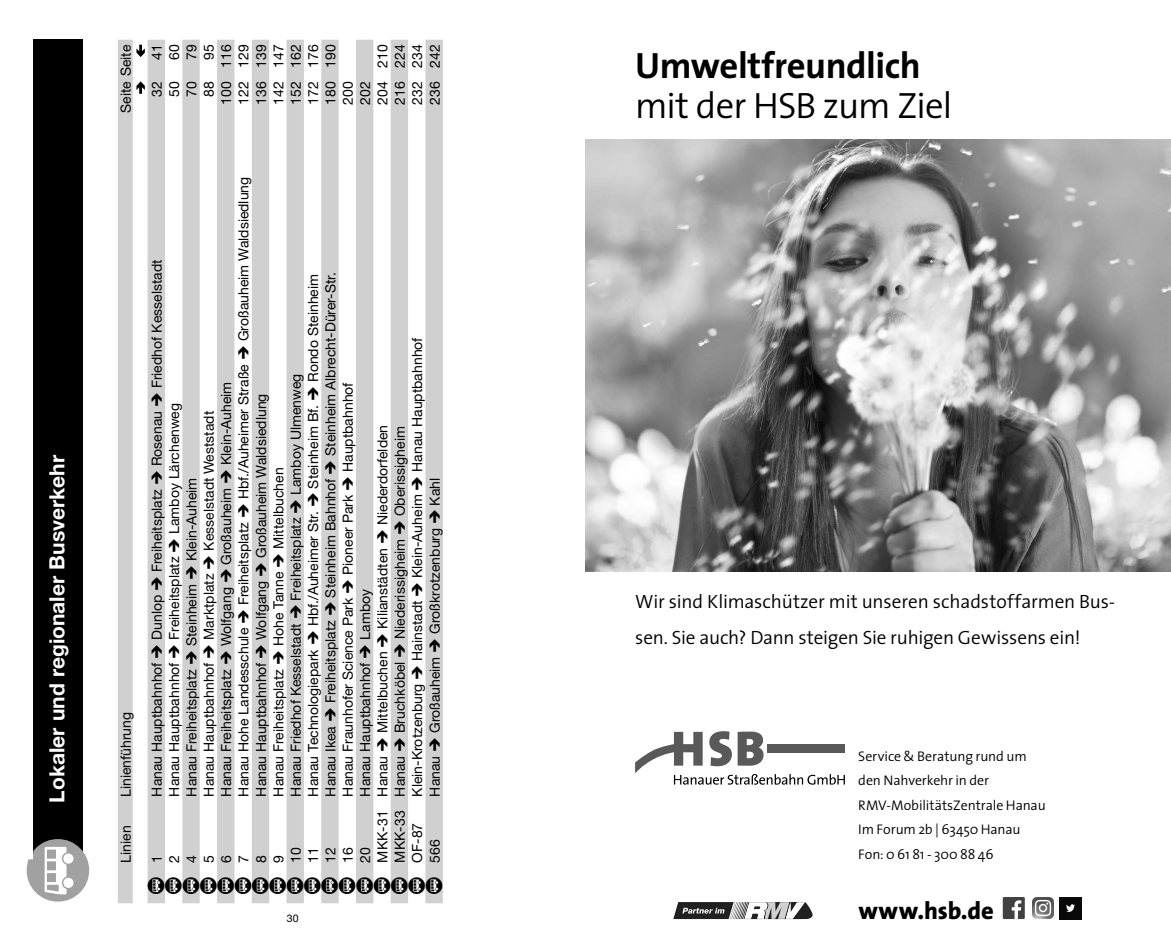
<style>
.page{position:relative;width:1171px;height:943px;background:#fff}
.page>*{position:absolute;margin:0;border:0;box-sizing:border-box;transform-origin:0 0}
.t1{font:700 36.75px "The Sans";letter-spacing:-.01em;color:#000}
.t2{font:300 36.75px "The Sans";letter-spacing:-.025em;color:#000}
.t3{font:800 24.5px "The Sans";color:#000}
.t4{font:700 21px "Helvetica Neue";color:#fff}
.t5{font:300 19.25px/36.8px "The Sans";letter-spacing:-.01em;color:#000}
.t6{font:14px "Helvetica Neue";color:#000}
.t7{font:300 14px/24.5px "The Sans";letter-spacing:-.005em;color:#000}
.t8{font:14px "Rmv Pi";color:#000}
.t9{font:10.5px "Helvetica Neue";color:#000}
.s1{font-family:"Rmv Pi"}
.s2{font-family:"Helvetica Neue"}
</style>
<div class="page">
<img style="left:585px;top:140px;width:586px;height:431px">
<svg style="left:635px;top:731px;width:210px;height:53px"></svg>
<svg style="left:673px;top:902px;width:139px;height:17px"></svg>
<img style="left:1032px;top:897px;width:22px;height:22px">
<svg style="left:1035px;top:899px;width:16px;height:17px"></svg>
<img style="left:1060px;top:897px;width:22px;height:22px">
<div style="left:1003px;top:897px;width:22px;height:22px;background:#414141"></div>
<svg style="left:1011px;top:900px;width:10px;height:19px"></svg>
<svg style="left:118px;top:40px;width:27px;height:863px"></svg>
<svg style="left:148px;top:40px;width:295px;height:863px;fill:#d0d0d0"></svg>
<div style="left:149px;top:877px;width:15px;height:15px;background:#fff;border-radius:50%"></div>
<div style="left:166px;top:877px;width:15px;height:15px;background:#fff;border-radius:50%"></div>
<div style="left:184px;top:877px;width:15px;height:15px;background:#fff;border-radius:50%"></div>
<div style="left:201px;top:877px;width:15px;height:15px;background:#fff;border-radius:50%"></div>
<div style="left:218px;top:877px;width:15px;height:15px;background:#fff;border-radius:50%"></div>
<div style="left:236px;top:877px;width:15px;height:15px;background:#fff;border-radius:50%"></div>
<div style="left:253px;top:877px;width:15px;height:15px;background:#fff;border-radius:50%"></div>
<div style="left:270px;top:877px;width:15px;height:15px;background:#fff;border-radius:50%"></div>
<div style="left:288px;top:877px;width:15px;height:15px;background:#fff;border-radius:50%"></div>
<div style="left:305px;top:877px;width:15px;height:15px;background:#fff;border-radius:50%"></div>
<div style="left:323px;top:877px;width:14px;height:15px;background:#fff;border-radius:50%"></div>
<div style="left:340px;top:877px;width:15px;height:15px;background:#fff;border-radius:50%"></div>
<div style="left:357px;top:877px;width:15px;height:15px;background:#fff;border-radius:50%"></div>
<div style="left:375px;top:877px;width:14px;height:15px;background:#fff;border-radius:50%"></div>
<div style="left:392px;top:877px;width:15px;height:15px;background:#fff;border-radius:50%"></div>
<div style="left:409px;top:877px;width:15px;height:15px;background:#fff;border-radius:50%"></div>
<div style="left:427px;top:877px;width:15px;height:15px;background:#fff;border-radius:50%"></div>
<div style="left:33px;top:40px;width:50px;height:826px;background:#000"></div>
<svg style="left:27px;top:839px;width:62px;height:62px"></svg>
<h3 class="t4" style="left:50px;top:802px;width:349px;rotate:-90deg">Lokaler und regionaler Busverkehr</h3>
<p class="t6" style="left:121px;top:113px;width:70px;rotate:-90deg">Seite Seite</p>
<p class="t6" style="left:308px;top:104px;width:61px;rotate:-90deg">172 176</p>
<p class="t6" style="left:221px;top:104px;width:61px;rotate:-90deg">100 116</p>
<p class="t6" style="left:395px;top:104px;width:61px;rotate:-90deg">216 224</p>
<p class="t6" style="left:412px;top:104px;width:61px;rotate:-90deg">232 234</p>
<p class="t6" style="left:325px;top:104px;width:61px;rotate:-90deg">180 190</p>
<p class="t6" style="left:378px;top:104px;width:61px;rotate:-90deg">204 210</p>
<p class="t6" style="left:169px;top:60px;width:17px;rotate:-90deg">60</p>
<p class="t6" style="left:256px;top:104px;width:61px;rotate:-90deg">136 139</p>
<p class="t6" style="left:187px;top:60px;width:17px;rotate:-90deg">79</p>
<p class="t6" style="left:239px;top:104px;width:61px;rotate:-90deg">122 129</p>
<p class="t6" style="left:204px;top:60px;width:17px;rotate:-90deg">95</p>
<p class="t6" style="left:273px;top:104px;width:61px;rotate:-90deg">142 147</p>
<p class="t6" style="left:291px;top:104px;width:61px;rotate:-90deg">152 162</p>
<p class="t6" style="left:430px;top:104px;width:61px;rotate:-90deg">236 242</p>
<p class="t6" style="left:152px;top:60px;width:17px;rotate:-90deg">41</p>
<p class="t6" style="left:204px;top:97px;width:17px;rotate:-90deg">88</p>
<p class="t6" style="left:169px;top:97px;width:17px;rotate:-90deg">50</p>
<p class="t6" style="left:343px;top:104px;width:25px;rotate:-90deg">200</p>
<p class="t6" style="left:187px;top:97px;width:17px;rotate:-90deg">70</p>
<p class="t6" style="left:152px;top:97px;width:17px;rotate:-90deg">32</p>
<p class="t6" style="left:360px;top:104px;width:25px;rotate:-90deg">202</p>
<p class="t6" style="left:121px;top:797px;width:87px;rotate:-90deg">Linienführung</p>
<p class="t6" style="left:121px;top:862px;width:39px;rotate:-90deg">Linien</p>
<p class="t6" style="left:239px;top:796px;width:621px;rotate:-90deg">Hanau Hohe Landesschule ➔ Freiheitsplatz ➔ Hbf./Auheimer Straße ➔ Großauheim Waldsiedlung</p>
<p class="t6" style="left:152px;top:796px;width:538px;rotate:-90deg">Hanau Hauptbahnhof ➔ Dunlop ➔ Freiheitsplatz ➔ Rosenau ➔ Friedhof Kesselstadt</p>
<p class="t6" style="left:325px;top:796px;width:525px;rotate:-90deg">Hanau Ikea ➔ Freiheitsplatz ➔ Steinheim Bahnhof ➔ Steinheim Albrecht-Dürer-Str.</p>
<p class="t6" style="left:308px;top:796px;width:524px;rotate:-90deg">Hanau Technologiepark ➔ Hbf./Auheimer Str. ➔ Steinheim Bf. ➔ Rondo Steinheim</p>
<p class="t6" style="left:412px;top:796px;width:460px;rotate:-90deg">Klein-Krotzenburg ➔ Hainstadt ➔ Klein-Auheim ➔ Hanau Hauptbahnhof</p>
<p class="t6" style="left:291px;top:796px;width:424px;rotate:-90deg">Hanau Friedhof Kesselstadt ➔ Freiheitsplatz ➔ Lamboy Ulmenweg</p>
<p class="t6" style="left:343px;top:796px;width:415px;rotate:-90deg">Hanau Fraunhofer Science Park ➔ Pioneer Park ➔ Hauptbahnhof</p>
<p class="t6" style="left:221px;top:796px;width:416px;rotate:-90deg">Hanau Freiheitsplatz ➔ Wolfgang ➔ Großauheim ➔ Klein-Auheim</p>
<p class="t6" style="left:256px;top:796px;width:404px;rotate:-90deg">Hanau Hauptbahnhof ➔ Wolfgang ➔ Großauheim Waldsiedlung</p>
<p class="t6" style="left:169px;top:796px;width:395px;rotate:-90deg">Hanau Hauptbahnhof ➔ Freiheitsplatz ➔ Lamboy Lärchenweg</p>
<p class="t6" style="left:204px;top:796px;width:387px;rotate:-90deg">Hanau Hauptbahnhof ➔ Marktplatz ➔ Kesselstadt Weststadt</p>
<p class="t6" style="left:378px;top:893px;width:470px;rotate:-90deg"><span class="s1">D</span> MKK-31 Hanau ➔ Mittelbuchen ➔ Kilianstädten ➔ Niederdorfelden</p>
<p class="t6" style="left:395px;top:893px;width:469px;rotate:-90deg"><span class="s1">D</span> MKK-33 Hanau ➔ Bruchköbel ➔ Niederissigheim ➔ Oberissigheim</p>
<p class="t6" style="left:273px;top:796px;width:330px;rotate:-90deg">Hanau Freiheitsplatz ➔ Hohe Tanne ➔ Mittelbuchen</p>
<p class="t6" style="left:187px;top:796px;width:320px;rotate:-90deg">Hanau Freiheitsplatz ➔ Steinheim ➔ Klein-Auheim</p>
<p class="t6" style="left:430px;top:796px;width:320px;rotate:-90deg">Hanau ➔ Großauheim ➔ Großkrotzenburg ➔ Kahl</p>
<p class="t6" style="left:360px;top:796px;width:209px;rotate:-90deg">Hanau Hauptbahnhof ➔ Lamboy</p>
<p class="t6" style="left:412px;top:893px;width:72px;rotate:-90deg"><span class="s1">D</span> OF-87</p>
<p class="t6" style="left:430px;top:893px;width:56px;rotate:-90deg"><span class="s1">D</span> 566</p>
<p class="t6" style="left:343px;top:893px;width:48px;rotate:-90deg"><span class="s1">D</span> 16</p>
<p class="t6" style="left:291px;top:893px;width:48px;rotate:-90deg"><span class="s1">D</span> 10</p>
<p class="t6" style="left:360px;top:893px;width:48px;rotate:-90deg"><span class="s1">D</span> 20</p>
<p class="t6" style="left:325px;top:893px;width:48px;rotate:-90deg"><span class="s1">D</span> 12</p>
<p class="t6" style="left:308px;top:893px;width:48px;rotate:-90deg"><span class="s1">D</span> 11</p>
<p class="t8" style="left:217px;top:893px;width:40px;rotate:-90deg">D <span class="s2">6</span></p>
<p class="t8" style="left:252px;top:893px;width:40px;rotate:-90deg">D <span class="s2">8</span></p>
<p class="t8" style="left:183px;top:893px;width:40px;rotate:-90deg">D <span class="s2">4</span></p>
<p class="t8" style="left:269px;top:893px;width:40px;rotate:-90deg">D <span class="s2">9</span></p>
<p class="t8" style="left:200px;top:893px;width:40px;rotate:-90deg">D <span class="s2">5</span></p>
<p class="t8" style="left:235px;top:893px;width:40px;rotate:-90deg">D <span class="s2">7</span></p>
<p class="t8" style="left:165px;top:893px;width:40px;rotate:-90deg">D <span class="s2">2</span></p>
<p class="t8" style="left:148px;top:893px;width:40px;rotate:-90deg">D <span class="s2">1</span></p>
<p class="t9" style="left:287px;top:914px;width:13px">30</p>
<h1 class="t1" style="left:635px;top:51px;width:287px">Umweltfreundlich</h1>
<h1 class="t2" style="left:635px;top:82px;width:319px">mit der HSB zum Ziel</h1>
<h3 class="t5" style="left:635px;top:583px;width:481px">Wir sind Klimaschützer mit unseren schadstoffarmen Bus&shy;sen. Sie auch? Dann steigen Sie ruhigen Gewissens ein!</h3>
<p class="t7" style="left:858px;top:743px;width:189px">Service &amp; Beratung rund um den Nahverkehr in der<br>RMV-MobilitätsZentrale Hanau<br>Im Forum 2b | 63450 Hanau</p>
<p class="t7" style="left:858px;top:841px;width:137px">Fon: 0 61 81 - 300 88 46</p>
<h2 class="t3" style="left:858px;top:896px;width:137px">www.hsb.de</h2>
</div>
